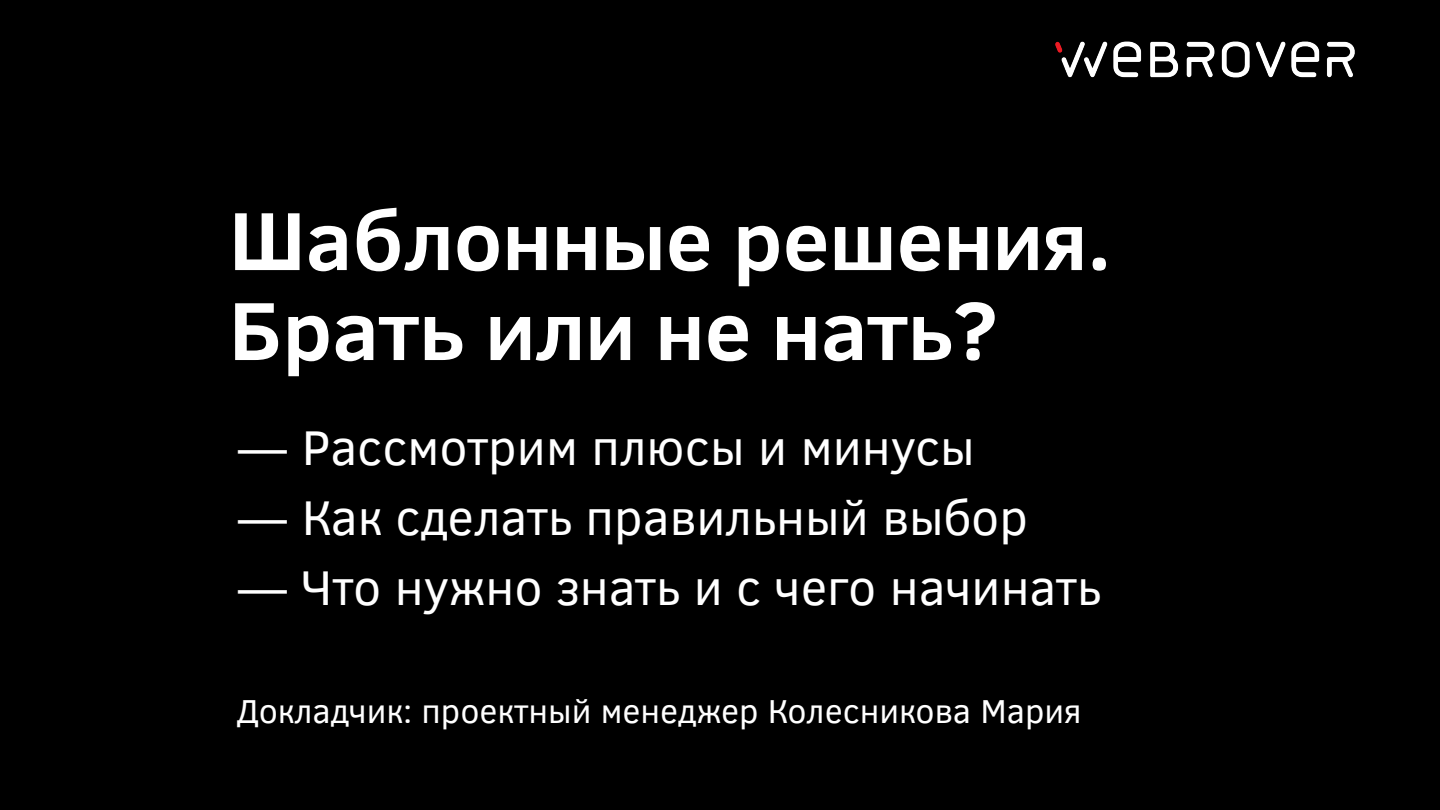
<style>
.page{position:relative;width:1440px;height:810px;background:#000}
.page>*{position:absolute;margin:0;border:0;box-sizing:border-box;transform-origin:0 0}
.t1{font:700 84px/90px "Clear Sans";color:#fff}
.t2{font:50px "Clear Sans";color:#fff}
.t3{font:34px "Clear Sans";color:#fff}
</style>
<div class="page">
<img style="left:1055px;top:41px;width:300px;height:37px">
<h1 class="t1" style="left:229px;top:193px;width:884px">Шаблонные решения.<br>Брать или не нать?</h1>
<p class="t2" style="left:237px;top:415px;width:740px">— Рассмотрим плюсы и минусы</p>
<p class="t2" style="left:237px;top:485px;width:793px">— Как сделать правильный выбор</p>
<p class="t2" style="left:237px;top:555px;width:866px">— Что нужно знать и с чего начинать</p>
<p class="t3" style="left:237px;top:688px;width:846px">Докладчик: проектный менеджер Колесникова Мария</p>
</div>
